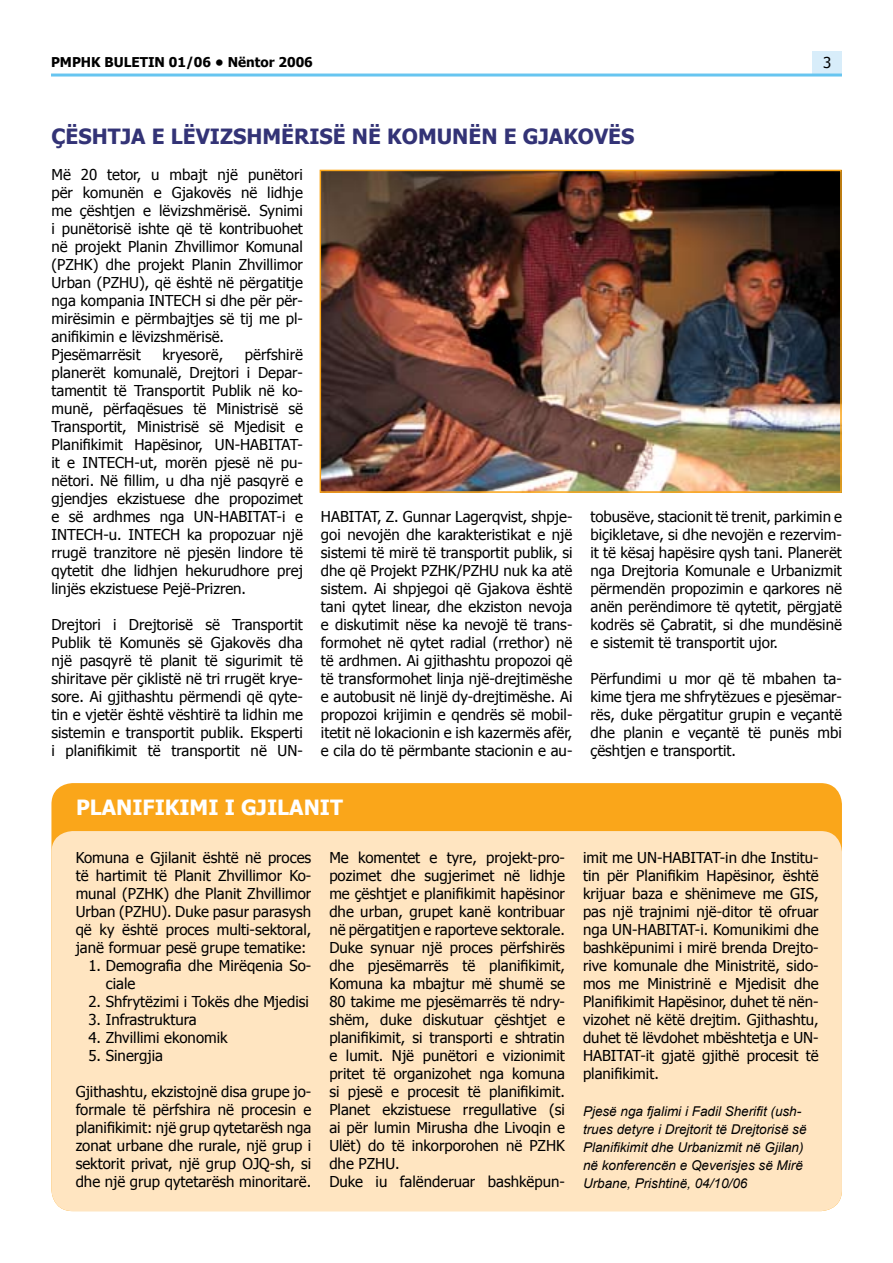
<style>
.page{position:relative;width:893px;height:1263px;background:#fff}
.page>*{position:absolute;margin:0;border:0;box-sizing:border-box;transform-origin:0 0}
.t1{font:700 21px "Tahoma";color:#333376}
.t2{font:700 21px "Tahoma";color:#fff}
.t3{font:15px/18px "Tahoma";color:#000;text-align:justify}
.t4{font:italic 13.5px/18px "Arial";color:#000}
.t5{font:700 13.5px "Tahoma";color:#000}
</style>
<div class="page">
<div style="left:812px;top:51px;width:30px;height:24px;background:#d8edfa"></div>
<hr style="left:51px;top:74px;width:791px;height:3px;background:#67c5f0">
<div style="left:51px;top:783px;width:791px;height:428px;background:#faa61a;border-radius:21px"></div>
<div style="left:51px;top:831px;width:791px;height:380px;background:#ffe5c1;border-radius:21px"></div>
<img style="left:323px;top:173px;width:516px;height:317px">
<div style="left:320px;top:170px;width:522px;height:323px;border:2px solid #faa61a"></div>
<p class="t5" style="left:51px;top:53px;width:64px">PMPHK BUL</p>
<p class="t5" style="left:132px;top:53px;width:183px">ETI N 01/06 • NËNTOR 2006</p>
<h1 class="t1" style="left:52px;top:121px;width:42px">ÇËSHT</h1>
<h1 class="t1" style="left:121px;top:121px;width:91px">JAE LËVIZSHM</h1>
<h1 class="t1" style="left:281px;top:121px;width:138px">ËRISË NË KOMUN</h1>
<h1 class="t1" style="left:468px;top:121px;width:97px">ËN E GJAKOV</h1>
<h1 class="t1" style="left:608px;top:121px;width:25px">ËS</h1>
<p class="t3" style="left:51px;top:165px;width:253px;text-align:left">Më 20 tetor, u mbajt një punëtori për komunën e Gjakovës në lidhje me çështjen e lëvizshmërisë. Synimi i punëtorisë ishte që të kontribuohet në projekt Planin Zhvillimor Komunal (PZHK) dhe projekt Planin Zhvillimor Urban (PZHU), që është në përgatitje nga kompania INTECH si dhe për për&shy;mirësimin e përmbajtjes së tij me pl&shy;anifikimin e lëvizshmërisë.<br>Pjesëmarrësit</p>
<p class="t3" style="left:51px;top:345px;width:253px;text-indent:194px">përfshirë planerët komunalë, Drejtori i Depar&shy;tamentit të Transportit Publik në ko&shy;munë, përfaqësues të Ministrisë së Transportit, Ministrisë së Mjedisit e Planifikimit Hapësinor, UN-HABITAT&shy;it e INTECH-ut, morën pjesë në pu&shy;nëtori. Në fillim, u dha një pasqyrë e gjendjes ekzistuese dhe propozimet e së ardhmes nga UN-HABITAT-i e INTECH-u. INTECH ka propozuar një rrugë tranzitore në pjesën lindore të qytetit dhe lidhjen hekurudhore prej linjës ekzistuese Pejë-Prizren.</p>
<p class="t3" style="left:51px;top:615px;width:253px">Drejtori i Drejtorisë së Transportit Publik të Komunës së Gjakovës dha një pasqyrë të planit të sigurimit të shiritave për çiklistë në tri rrugët krye&shy;sore. Ai gjithashtu përmendi që qyte&shy;tin e vjetër është vështirë ta lidhin me sistemin e transportit publik. Eksperti i planifikimit të transportit në UN-</p>
<p class="t3" style="left:162px;top:345px;width:62px">kryesorë,</p>
<p class="t3" style="left:321px;top:507px;width:253px">HABITAT, Z. Gunnar Lagerqvist, shpje&shy;goi nevojën dhe karakteristikat e një sistemi të mirë të transportit publik, si dhe që Projekt PZHK/PZHU nuk ka atë sistem. Ai shpjegoi që Gjakova është tani qytet linear, dhe ekziston nevoja e diskutimit nëse ka nevojë të trans&shy;formohet në qytet radial (rrethor) në të ardhmen. Ai gjithashtu propozoi që të transformohet linja një-drejtimëshe e autobusit në linjë dy-drejtimëshe. Ai propozoi krijimin e qendrës së mobil&shy;itetit në lokacionin e ish kazermës afër, e cila do të përmbante stacionin e au-</p>
<p class="t3" style="left:590px;top:507px;width:253px">tobusëve, stacionit të trenit, parkimin e biçikletave, si dhe nevojën e rezervim&shy;it të kësaj hapësire qysh tani. Planerët nga Drejtoria Komunale e Urbanizmit përmendën propozimin e qarkores në anën perëndimore të qytetit, përgjatë kodrës së Çabratit, si dhe mundësinë e sistemit të transportit ujor.</p>
<p class="t3" style="left:590px;top:669px;width:253px">Përfundimi u mor që të mbahen ta&shy;kime tjera me shfrytëzues e pjesëmar&shy;rës, duke përgatitur grupin e veçantë dhe planin e veçantë të punës mbi çështjen e transportit.</p>
<h1 class="t2" style="left:76px;top:792px;width:268px">PLANIFIKIMI I GJILANIT</h1>
<p class="t3" style="left:76px;top:848px;width:237px">Komuna e Gjilanit është në proces të hartimit të Planit Zhvillimor Ko&shy;munal (PZHK) dhe Planit Zhvillimor Urban (PZHU). Duke pasur parasysh që ky është proces multi-sektoral, janë formuar pesë grupe tematike:</p>
<p class="t3" style="left:106px;top:956px;width:207px;text-indent:-17px">1. Demografia dhe Mirëqenia So&shy;ciale</p>
<p class="t3" style="left:88px;top:992px;width:222px">2. Shfrytëzimi i Tokës dhe Mjedisi</p>
<p class="t3" style="left:88px;top:1010px;width:110px">3. Infrastruktura</p>
<p class="t3" style="left:88px;top:1028px;width:141px">4. Zhvillimi ekonomik</p>
<p class="t3" style="left:88px;top:1046px;width:76px">5. Sinergjia</p>
<p class="t3" style="left:76px;top:1082px;width:237px">Gjithashtu, ekzistojnë disa grupe jo&shy;formale të përfshira në procesin e planifikimit: një grup qytetarësh nga zonat urbane dhe rurale, një grup i sektorit privat, një grup OJQ-sh, si dhe një grup qytetarësh minoritarë.</p>
<p class="t3" style="left:329px;top:848px;width:237px;text-align:left">Me komentet e tyre, projekt-pro&shy;pozimet dhe sugjerimet në lidhje me çështjet e planifikimit hapësinor dhe urban, grupet kanë kontribuar në përgatitjen e raporteve sektorale.<br>Duke synuar një proces përfshirës dhe pjesëmarrës të planifikimit,<br>Komuna ka mbajtur më shumë se<br>80 takime me pjesëmarrës të ndry&shy;shëm, duke diskutuar çështjet e planifikimit, si transporti e shtratin e lumit. Një punëtori e vizionimit pritet të organizohet nga komuna si pjesë e procesit të planifikimit.<br>Planet ekzistuese rregullative (si ai për lumin Mirusha dhe Livoqin e<br>Ulët) do të inkorporohen në PZHK dhe PZHU.<br>Duke iu falënderuar bashkëpun-</p>
<p class="t3" style="left:583px;top:848px;width:237px">imit me UN-HABITAT-in dhe Institu&shy;tin për Planifikim Hapësinor, është krijuar baza e shënimeve me GIS, pas një trajnimi një-ditor të ofruar nga UN-HABITAT-i. Komunikimi dhe bashkëpunimi i mirë brenda Drejto&shy;rive komunale dhe Ministritë, sido&shy;mos me Ministrinë e Mjedisit dhe Planifikimit Hapësinor, duhet të nën&shy;vizohet në këtë drejtim. Gjithashtu, duhet të lëvdohet mbështetja e UN-HABITAT-it gjatë gjithë procesit të planifikimit.</p>
<p class="t4" style="left:583px;top:1102px;width:225px">Pjesë nga fjalimi i Fadil Sherifit (ush&shy;trues detyre i Drejtorit të Drejtorisë së Planifikimit dhe Urbanizmit në Gjilan) në konferencën e Qeverisjes së Mirë Urbane, Prishtinë, 04/10/06</p>
</div>
